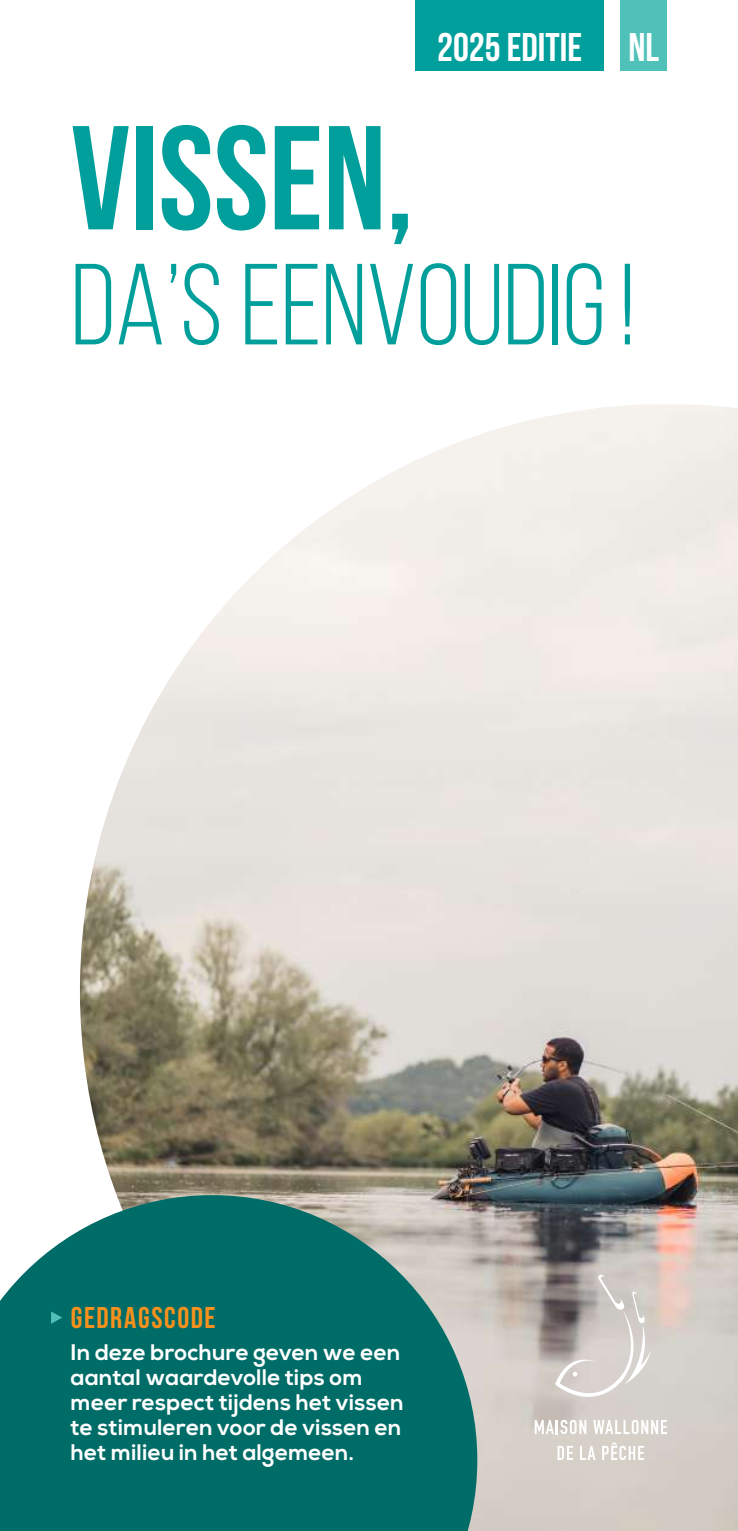
<style>
.page{position:relative;width:738px;height:1531px;background:#fff}
.page>*{position:absolute;margin:0;border:0;box-sizing:border-box;transform-origin:0 0}
.t1{font:700 147.5px "Bebas Neue";color:#009f9b}
.t2{font:115px "Bebas Neue";color:#009f9b}
.t3{font:700 40px "Bebas Neue";color:#fff}
.t4{font:700 30px "Bebas Neue";letter-spacing:.05em;color:#f6911e}
.t5{font:700 22.5px/25px "Nexa";letter-spacing:.01em;color:#fff}
</style>
<div class="page">
<div style="left:620px;top:0;width:46px;height:70px;background:#4fc1b8"></div>
<div style="left:415px;top:0;width:188px;height:70px;background:#009f9b"></div>
<img style="left:80px;top:404px;width:657px;height:1127px">
<svg style="left:0;top:1195px;width:477px;height:336px;background:#1d7a74"></svg>
<svg style="left:51px;top:1311px;width:11px;height:13px"></svg>
<svg style="left:555px;top:1274px;width:95px;height:140px;background:#c6c0bc"></svg>
<svg style="left:534px;top:1420px;width:52px;height:14px"></svg>
<svg style="left:592px;top:1420px;width:74px;height:14px"></svg>
<svg style="left:557px;top:1446px;width:15px;height:14px"></svg>
<svg style="left:579px;top:1446px;width:16px;height:14px"></svg>
<svg style="left:601px;top:1442px;width:42px;height:18px"></svg>
<h3 class="t3" style="left:437px;top:25px;width:223px">2025 EDITIE NL</h3>
<h1 class="t1" style="left:71px;top:97px;width:344px">VISSEN,</h1>
<h2 class="t2" style="left:71px;top:243px;width:564px">DA’S EENVOUDIG!</h2>
<h3 class="t4" style="left:71px;top:1301px;width:146px">GEDRAGSCODE</h3>
<p class="t5" style="left:71px;top:1340px;width:334px">In deze brochure geven we een aantal waardevolle tips om meer respect tijdens het vissen te stimuleren voor de vissen en het milieu in het algemeen.</p>
</div>
